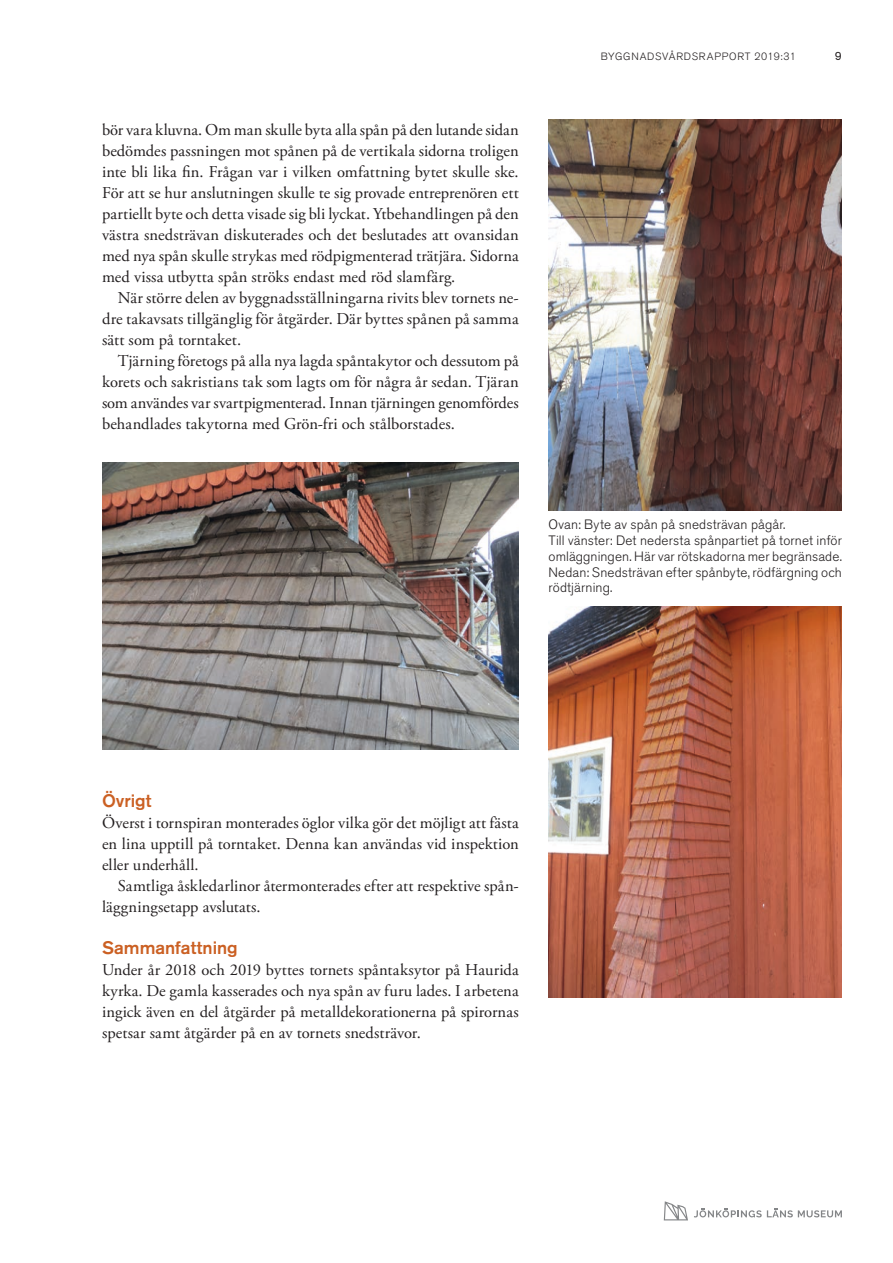
<style>
.page{position:relative;width:893px;height:1263px;background:#fff}
.page>*{position:absolute;margin:0;border:0;box-sizing:border-box;transform-origin:0 0}
.Rubrik_1{font:500 18px "Akzidenz Grotesk Std";color:#cb6023}
.Brödtext_indrag{font:16.5px/21px "Adobe Garamond Pro";letter-spacing:.005em;color:#231f20;text-align:justify}
.Brödtext{font:16.5px/21px "Adobe Garamond Pro";letter-spacing:.005em;color:#231f20;text-align:justify}
.Bildtext{font:300 13.5px/15.8px "Akzidenz Grotesk Std";letter-spacing:.01em;color:#231f20}
.t1{font:12px "Akzidenz Grotesk Std";color:#231f20}
.t2{font:300 10.5px "Akzidenz Grotesk Std";letter-spacing:.07em;color:#231f20}
</style>
<div class="page">
<svg style="left:664px;top:1201px;width:24px;height:19px"></svg>
<svg style="left:694px;top:1208px;width:148px;height:9px"></svg>
<img style="left:549px;top:119px;width:293px;height:391px">
<img style="left:549px;top:606px;width:293px;height:392px">
<img style="left:102px;top:463px;width:417px;height:287px">
<p class="Brödtext_indrag" style="left:102px;top:119px;width:418px">bör vara kluvna. Om man skulle byta alla spån på den lutande sidan bedömdes passningen mot spånen på de vertikala sidorna troligen inte bli lika fin. Frågan var i vilken omfattning bytet skulle ske.<br>För att se hur anslutningen skulle te sig provade entreprenören ett partiellt byte och detta visade sig bli lyckat. Ytbehandlingen på den västra snedsträvan diskuterades och det beslutades att ovansidan med nya spån skulle strykas med rödpigmenterad trätjära. Sidorna med vissa utbytta spån ströks endast med röd slamfärg.</p>
<p class="Brödtext_indrag" style="left:102px;top:287px;width:418px;text-indent:16px">När större delen av byggnadsställningarna rivits blev tornets ne&shy;dre takavsats tillgänglig för åtgärder. Där byttes spånen på samma sätt som på torntaket.</p>
<p class="Brödtext_indrag" style="left:102px;top:350px;width:418px;text-indent:16px">Tjärning företogs på alla nya lagda spåntakytor och dessutom på korets och sakristians tak som lagts om för några år sedan. Tjäran som användes var svartpigmenterad. Innan tjärningen genomfördes behandlades takytorna med Grön-fri och stålborstades.</p>
<p class="t2" style="left:601px;top:50px;width:197px">BYGGNADSVÅRDSRAPPORT 2019:31</p>
<p class="t1" style="left:835px;top:49px;width:8px">9</p>
<p class="Bildtext" style="left:549px;top:517px;width:238px">Ovan: Byte av spån på snedsträvan pågår.</p>
<p class="Bildtext" style="left:549px;top:533px;width:295px">Till vänster: Det nedersta spånpartiet på tornet inför omläggningen. Här var rötskadorna mer begränsade.</p>
<p class="Bildtext" style="left:549px;top:564px;width:295px">Nedan: Snedsträvan efter spånbyte, rödfärgning och rödtjärning.</p>
<p class="Rubrik_1" style="left:102px;top:789px;width:51px">Övrigt</p>
<p class="Brödtext" style="left:102px;top:812px;width:418px">Överst i tornspiran monterades öglor vilka gör det möjligt att fästa en lina upptill på torntaket. Denna kan användas vid inspektion eller underhåll.</p>
<p class="Brödtext_indrag" style="left:102px;top:875px;width:418px;text-indent:16px">Samtliga åskledarlinor återmonterades efter att respektive spån&shy;läggningsetapp avslutats.</p>
<p class="Rubrik_1" style="left:102px;top:936px;width:137px">Sammanfattning</p>
<p class="Brödtext" style="left:102px;top:959px;width:418px">Under år 2018 och 2019 byttes tornets spåntaksytor på Haurida kyrka. De gamla kasserades och nya spån av furu lades. I arbetena ingick även en del åtgärder på metalldekorationerna på spirornas spetsar samt åtgärder på en av tornets snedsträvor.</p>
</div>
